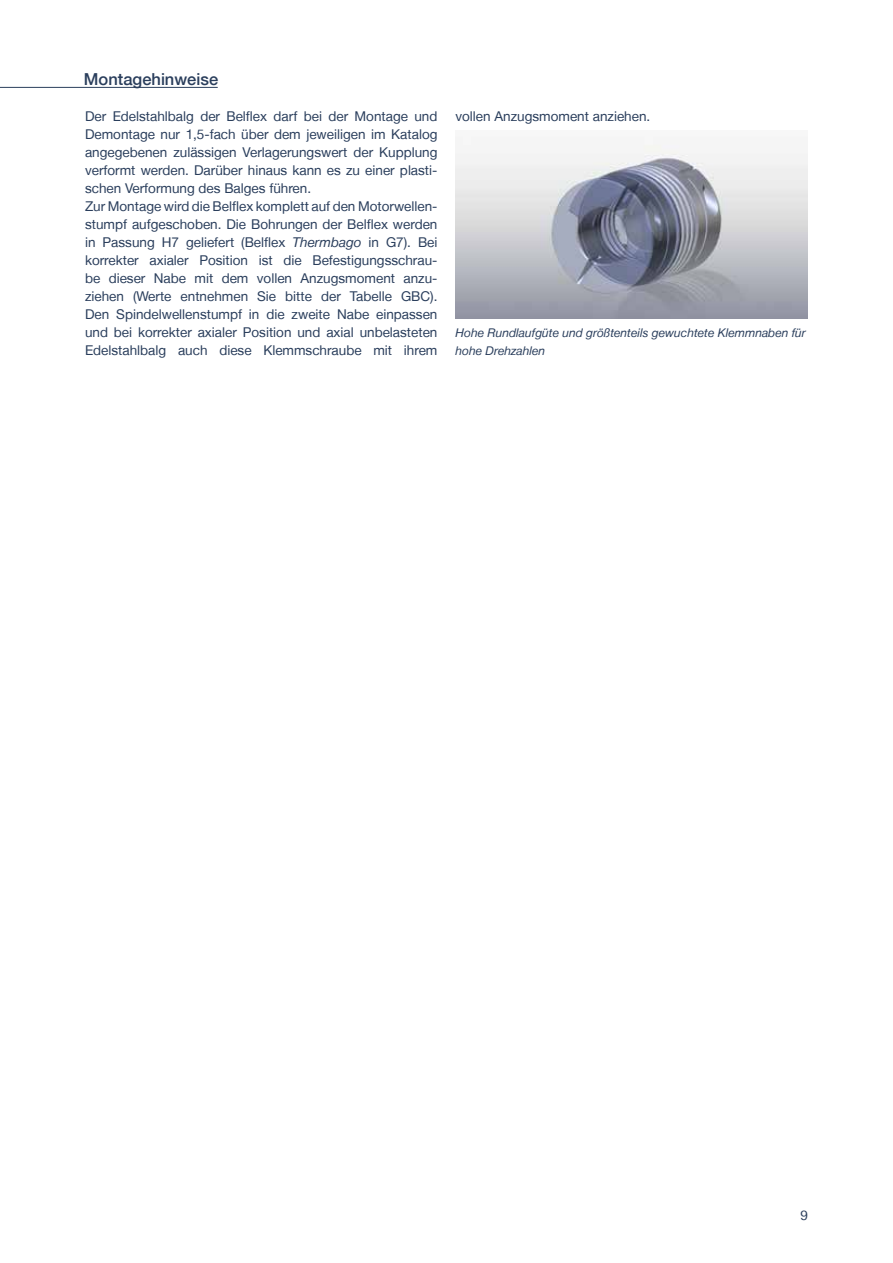
<style>
.page{position:relative;width:893px;height:1263px;background:#fff}
.page>*{position:absolute;margin:0;border:0;box-sizing:border-box;transform-origin:0 0}
.t1{font:500 16.5px "Helvetica Neue LT";color:#2a3e5c}
.t2{font:13.5px/18px "Helvetica Neue LT";color:#2a3e5c}
.t3{font:italic 12px/18px "Helvetica Neue LT";color:#2a3e5c}
.s1{font-style:italic}
</style>
<div class="page">
<hr style="left:0;top:87px;width:218px;height:1px;background:#2a3e5c">
<img style="left:456px;top:144px;width:352px;height:175px">
<p class="t1" style="left:84px;top:69px;width:136px">Montagehinweise</p>
<p class="t2" style="left:85px;top:107px;width:354px">Der Edelstahlbalg der Belflex darf bei der Montage und Demontage nur 1,5-fach über dem jeweiligen im Katalog angegebenen zulässigen Verlagerungswert der Kupplung verformt werden. Darüber hinaus kann es zu einer plasti&shy;schen Verformung des Balges führen.<br>Zur Montage wird die Belflex komplett auf den Motorwellen&shy;stumpf aufgeschoben. Die Bohrungen der Belflex werden in Passung H7 geliefert (Belflex <span class="s1">Thermbago</span> in G7). Bei korrekter axialer Position ist die Befestigungsschrau&shy;be dieser Nabe mit dem vollen Anzugsmoment anzu&shy;ziehen (Werte entnehmen Sie bitte der Tabelle GBC).<br>Den Spindelwellenstumpf in die zweite Nabe einpassen und bei korrekter axialer Position und axial unbelasteten Edelstahlbalg auch diese Klemmschraube mit ihrem</p>
<p class="t2" style="left:455px;top:107px;width:196px">vollen Anzugsmoment anziehen.</p>
<p class="t3" style="left:456px;top:324px;width:352px">Hohe Rundlaufgüte und größtenteils gewuchtete Klemmnaben für hohe Drehzahlen</p>
<p class="t2" style="left:800px;top:1206px;width:9px">9</p>
</div>
